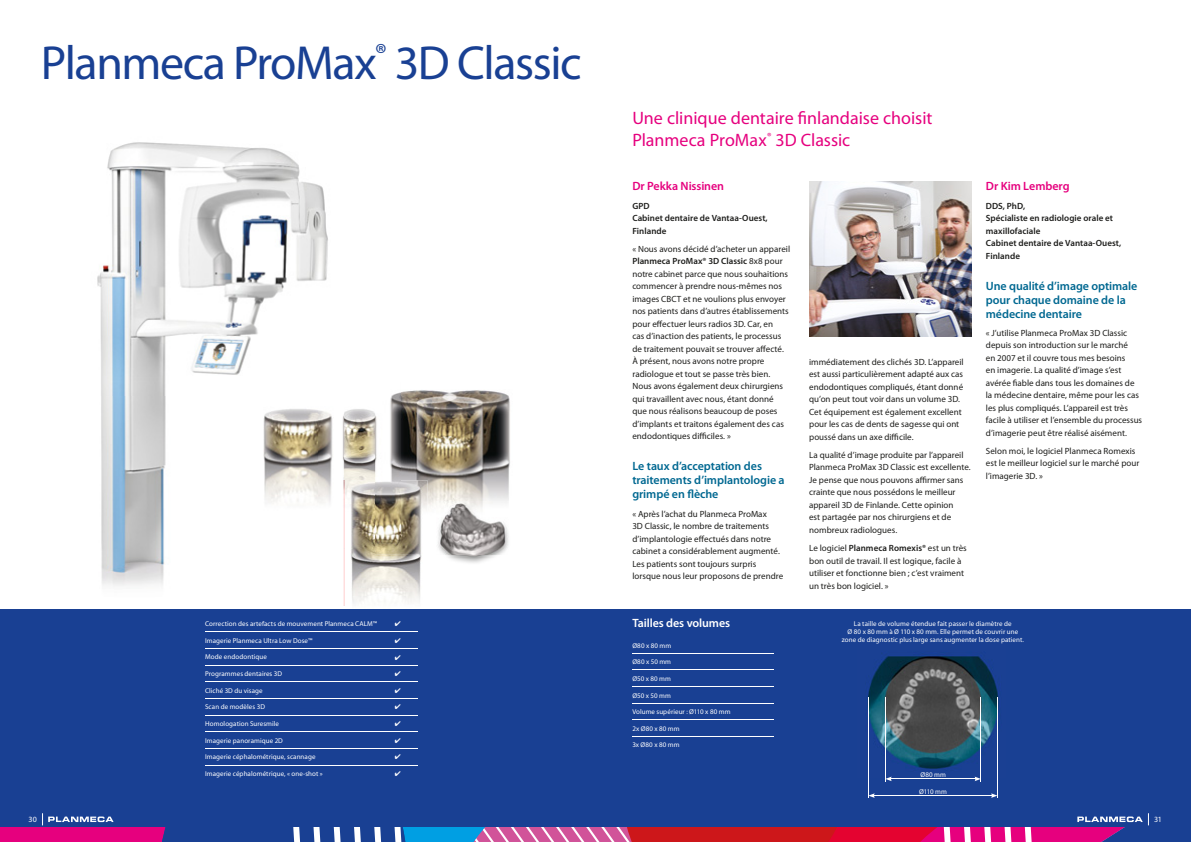
<style>
.page{position:relative;width:1191px;height:842px;background:#fff}
.page>*{position:absolute;margin:0;border:0;box-sizing:border-box;transform-origin:0 0}
.t1{font:48px "Myriad Pro";letter-spacing:-.03em;color:#194093}
.t2{font:18px/22px "Myriad Pro";letter-spacing:-.005em;color:#e6007e}
.t3{font:600 12px/14px "Myriad Pro";letter-spacing:-.01em;color:#006891}
.t4{font:600 12px "Myriad Pro";letter-spacing:-.005em;color:#e6007e}
.t5{font:600 12px "Myriad Pro";letter-spacing:-.005em;color:#fff}
.t6{font:9px/12.5px "Myriad Pro";letter-spacing:.005em;color:#1d1d1b}
.t7{font:600 9px/12.5px "Myriad Pro";letter-spacing:.005em;color:#1d1d1b}
.t8{font:8px "Myriad Pro";color:#fff}
.t9{font:7.1px "Myriad Pro";letter-spacing:.01em;color:#fff}
.t10{font:7px/8px "Myriad Pro";letter-spacing:.01em;color:#fff;text-align:center}
.s1{font-weight:600}
</style>
<div class="page">
<img style="left:401px;top:390px;width:109px;height:116px">
<img style="left:342px;top:409px;width:33px;height:139px">
<img style="left:375px;top:392px;width:26px;height:88px">
<img style="left:343px;top:548px;width:79px;height:58px">
<img style="left:375px;top:480px;width:52px;height:75px">
<img style="left:437px;top:498px;width:73px;height:4px">
<img style="left:437px;top:502px;width:73px;height:58px">
<div style="left:0;top:609px;width:1191px;height:233px;background:#194093"></div>
<img style="left:97px;top:142px;width:231px;height:255px">
<img style="left:101px;top:397px;width:65px;height:189px">
<img style="left:256px;top:383px;width:62px;height:120px">
<img style="left:318px;top:383px;width:15px;height:120px">
<img style="left:343px;top:480px;width:1px;height:125px">
<img style="left:809px;top:181px;width:162px;height:156px">
<svg style="left:0;top:813px;width:1149px;height:29px"></svg>
<hr style="left:632px;top:653px;width:142px;height:1px;background:#fff">
<hr style="left:632px;top:669px;width:142px;height:1px;background:#fff">
<hr style="left:632px;top:686px;width:142px;height:1px;background:#fff">
<hr style="left:632px;top:703px;width:142px;height:1px;background:#fff">
<hr style="left:632px;top:719px;width:142px;height:1px;background:#fff">
<hr style="left:632px;top:736px;width:142px;height:1px;background:#fff">
<img style="left:867px;top:653px;width:132px;height:125px">
<hr style="left:890px;top:779px;width:86px;height:1px;background:#fff">
<svg style="left:886px;top:777px;width:5px;height:4px"></svg>
<svg style="left:974px;top:777px;width:6px;height:4px"></svg>
<hr style="left:873px;top:795px;width:119px;height:1px;background:#fff">
<svg style="left:869px;top:793px;width:5px;height:5px"></svg>
<svg style="left:991px;top:793px;width:6px;height:5px"></svg>
<hr style="left:980px;top:697px;width:1px;height:85px;background:#fff">
<hr style="left:885px;top:697px;width:1px;height:85px;background:#fff">
<hr style="left:997px;top:697px;width:1px;height:101px;background:#fff">
<hr style="left:868px;top:697px;width:1px;height:101px;background:#fff">
<hr style="left:205px;top:631px;width:213px;height:1px;background:#fff">
<hr style="left:378px;top:648px;width:40px;height:1px;background:#fff">
<hr style="left:205px;top:665px;width:213px;height:1px;background:#fff">
<hr style="left:205px;top:681px;width:213px;height:1px;background:#fff">
<hr style="left:205px;top:698px;width:213px;height:1px;background:#fff">
<hr style="left:205px;top:715px;width:213px;height:1px;background:#fff">
<hr style="left:205px;top:731px;width:213px;height:1px;background:#fff">
<hr style="left:205px;top:748px;width:213px;height:1px;background:#fff">
<hr style="left:205px;top:765px;width:213px;height:1px;background:#fff">
<hr style="left:205px;top:648px;width:173px;height:1px;background:#fff">
<h1 class="t1" style="left:41px;top:44px;width:542px">Planmeca ProMax<sup>®</sup> 3D Classic</h1>
<p class="t10" style="left:205px;top:620px;width:173px">Correction des artefacts de mouvement Planmeca CALM™</p>
<p class="t10" style="left:205px;top:637px;width:109px">Imagerie Planmeca Ultra Low Dose™</p>
<p class="t10" style="left:205px;top:654px;width:63px">Mode endodontique</p>
<p class="t10" style="left:205px;top:670px;width:78px">Programmes dentaires 3D</p>
<p class="t10" style="left:205px;top:687px;width:59px">Cliché 3D du visage</p>
<p class="t10" style="left:205px;top:704px;width:61px">Scan de modèles 3D</p>
<p class="t10" style="left:205px;top:720px;width:75px">Homologation Suresmile</p>
<p class="t10" style="left:205px;top:737px;width:79px">Imagerie panoramique 2D</p>
<p class="t10" style="left:205px;top:754px;width:112px">Imagerie céphalométrique, scannage</p>
<p class="t10" style="left:205px;top:770px;width:119px">Imagerie céphalométrique, « one-shot »</p>
<h2 class="t2" style="left:632px;top:108px;width:302px">Une clinique dentaire finlandaise choisit<br>Planmeca ProMax<sup>®</sup> 3D Classic</h2>
<h3 class="t4" style="left:632px;top:182px;width:93px">Dr Pekka Nissinen</h3>
<p class="t7" style="left:632px;top:200px;width:137px">GPD<br>Cabinet dentaire de Vantaa-Ouest,<br>Finlande</p>
<p class="t6" style="left:632px;top:243px;width:159px">« Nous avons décidé d’acheter un appareil <span class="s1">Planmeca ProMax® 3D Classic</span> 8x8 pour notre cabinet parce que nous souhaitions commencer à prendre nous-mêmes nos images CBCT et ne voulions plus envoyer nos patients dans d’autres établissements pour effectuer leurs radios 3D. Car, en<br>cas d’inaction des patients, le processus de traitement pouvait se trouver affecté.<br>À présent, nous avons notre propre radiologue et tout se passe très bien.<br>Nous avons également deux chirurgiens qui travaillent avec nous, étant donné que nous réalisons beaucoup de poses d’implants et traitons également des cas endodontiques difficiles. »</p>
<h3 class="t3" style="left:632px;top:460px;width:154px">Le taux d’acceptation des traitements d’implantologie a grimpé en flèche</h3>
<p class="t6" style="left:632px;top:508px;width:153px">« Après l’achat du Planmeca ProMax<br>3D Classic, le nombre de traitements d’implantologie effectués dans notre cabinet a considérablement augmenté.<br>Les patients sont toujours surpris lorsque nous leur proposons de prendre</p>
<p class="t6" style="left:809px;top:356px;width:156px">immédiatement des clichés 3D. L’appareil est aussi particulièrement adapté aux cas endodontiques compliqués, étant donné qu’on peut tout voir dans un volume 3D.<br>Cet équipement est également excellent pour les cas de dents de sagesse qui ont poussé dans un axe difficile.</p>
<p class="t6" style="left:809px;top:449px;width:163px">La qualité d’image produite par l’appareil Planmeca ProMax 3D Classic est excellente.<br>Je pense que nous pouvons affirmer sans crainte que nous possédons le meilleur appareil 3D de Finlande. Cette opinion<br>est partagée par nos chirurgiens et de nombreux radiologues.</p>
<p class="t6" style="left:809px;top:542px;width:159px">Le logiciel <span class="s1">Planmeca Romexis®</span> est un très bon outil de travail. Il est logique, facile à utiliser et fonctionne bien ; c’est vraiment un très bon logiciel. »</p>
<h3 class="t4" style="left:986px;top:182px;width:85px">Dr Kim Lemberg</h3>
<p class="t7" style="left:986px;top:200px;width:137px">DDS, PhD,<br>Spécialiste en radiologie orale et maxillofaciale<br>Cabinet dentaire de Vantaa-Ouest,<br>Finlande</p>
<h3 class="t3" style="left:986px;top:280px;width:153px">Une qualité d’image optimale pour chaque domaine de la médecine dentaire</h3>
<p class="t6" style="left:986px;top:327px;width:158px">« J’utilise Planmeca ProMax 3D Classic depuis son introduction sur le marché<br>en 2007 et il couvre tous mes besoins<br>en imagerie. La qualité d’image s’est avérée fiable dans tous les domaines de la médecine dentaire, même pour les cas les plus compliqués. L’appareil est très facile à utiliser et l’ensemble du processus d’imagerie peut être réalisé aisément.</p>
<p class="t6" style="left:986px;top:445px;width:155px">Selon moi, le logiciel Planmeca Romexis est le meilleur logiciel sur le marché pour l’imagerie 3D. »</p>
<h3 class="t5" style="left:632px;top:618px;width:99px">Tailles des volumes</h3>
<p class="t10" style="left:632px;top:642px;width:40px">Ø80 x 80 mm</p>
<p class="t10" style="left:632px;top:658px;width:40px">Ø80 x 50 mm</p>
<p class="t10" style="left:632px;top:675px;width:40px">Ø50 x 80 mm</p>
<p class="t10" style="left:632px;top:692px;width:40px">Ø50 x 50 mm</p>
<p class="t10" style="left:632px;top:708px;width:100px">Volume supérieur : Ø110 x 80 mm</p>
<p class="t10" style="left:632px;top:725px;width:49px">2x Ø80 x 80 mm</p>
<p class="t10" style="left:632px;top:741px;width:49px">3x Ø80 x 80 mm</p>
<p class="t10" style="left:841px;top:620px;width:184px">La taille de volume étendue fait passer le diamètre de<br>Ø 80 x 80 mm à Ø 110 x 80 mm. Elle permet de couvrir une zone de diagnostic plus large sans augmenter la dose patient.</p>
<p class="t9" style="left:920px;top:772px;width:27px">Ø80 mm</p>
<p class="t9" style="left:919px;top:789px;width:29px">Ø110 mm</p>
<p class="t8" style="left:29px;top:816px;width:10px">30</p>
<p class="t8" style="left:1154px;top:816px;width:9px">31</p>
</div>
